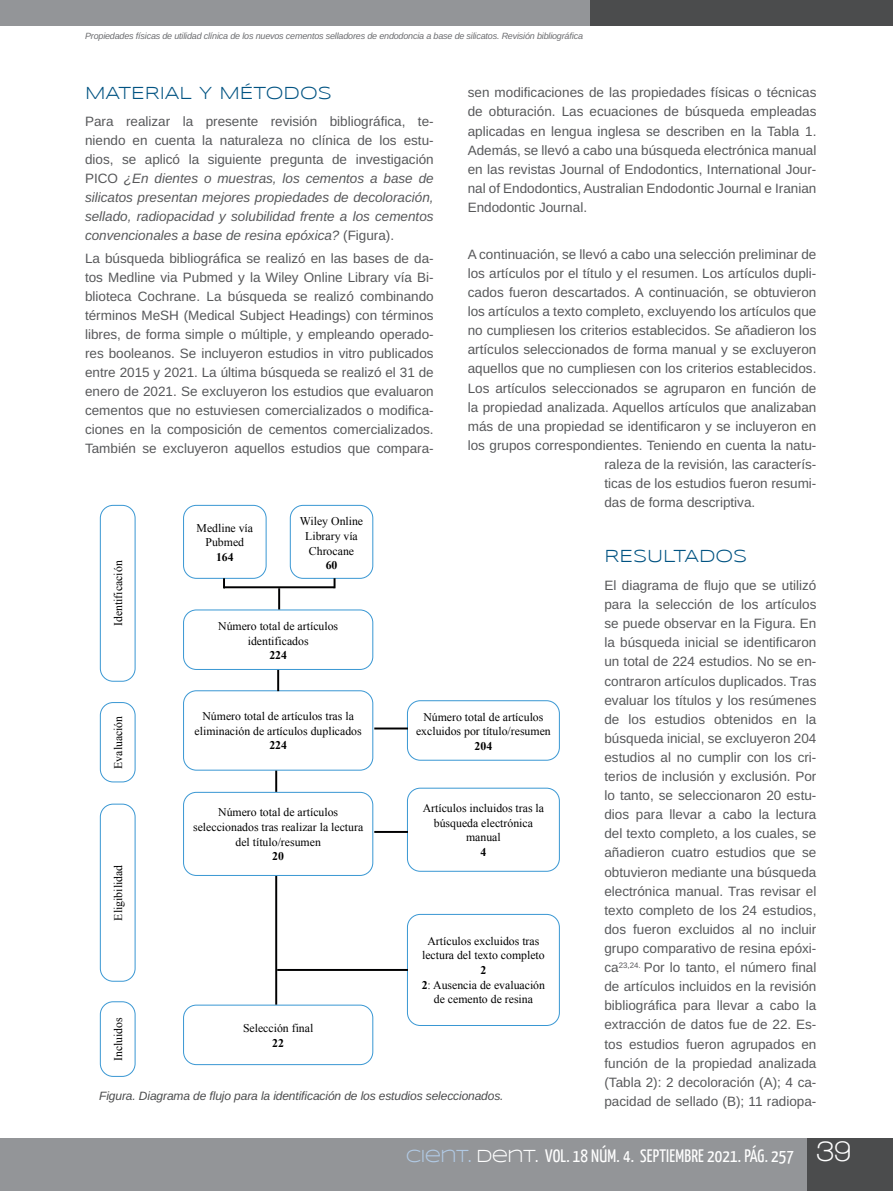
<style>
.page{position:relative;width:893px;height:1191px;background:#fff}
.page>*{position:absolute;margin:0;border:0;box-sizing:border-box;transform-origin:0 0}
.t1{font:700 30px "Walkway";color:#fff}
.t2{font:18px "Yanone Kaffeesatz";letter-spacing:.01em;color:#fff}
.t3{font:18px "Syncopate";color:#015382}
.t4{font:13.5px/19px "Arimo";color:#57585a;text-align:justify}
.t5{font:italic 13.5px/18.9px "Arimo";color:#57585a;text-align:justify}
.t6{font:italic 12px "Arimo";letter-spacing:-.01em;color:#4b4c4d}
.t7{font:11.85px/14.7px "Times New Roman";color:#000001;text-align:center}
.t8{font:700 11.85px "Times New Roman";color:#000001}
.t9{font:italic 9px "Arimo";letter-spacing:-.02em;color:#6c6d70}
.s1{font-style:normal}
.s2{font-weight:700}
.s3{font-family:"Syncopate";color:#b1cae5}
.s4{font-family:"Syncopate"}
</style>
<div class="page">
<div style="left:0;top:1138px;width:893px;height:53px;background:#939598"></div>
<div style="left:808px;top:1138px;width:85px;height:53px;background:#4b4c4d"></div>
<div style="left:0;top:0;width:893px;height:25px;background:#939598"></div>
<div style="left:591px;top:0;width:302px;height:25px;background:#4b4c4d"></div>
<div style="left:100px;top:505px;width:36px;height:176px;border:1px solid #3997d3;border-radius:13px"></div>
<div style="left:183px;top:609px;width:190px;height:61px;border:1px solid #3997d3;border-radius:13px"></div>
<div style="left:290px;top:505px;width:83px;height:74px;border:1px solid #3997d3;border-radius:13px"></div>
<div style="left:183px;top:505px;width:84px;height:74px;border:1px solid #3997d3;border-radius:13px"></div>
<div style="left:100px;top:702px;width:36px;height:80px;border:1px solid #3997d3;border-radius:13px"></div>
<div style="left:183px;top:690px;width:190px;height:80px;border:1px solid #3997d3;border-radius:13px"></div>
<div style="left:407px;top:700px;width:153px;height:60px;border:1px solid #3997d3;border-radius:13px"></div>
<div style="left:100px;top:803px;width:36px;height:178px;border:1px solid #3997d3;border-radius:13px"></div>
<div style="left:183px;top:792px;width:190px;height:84px;border:1px solid #3997d3;border-radius:13px"></div>
<div style="left:407px;top:787px;width:153px;height:84px;border:1px solid #3997d3;border-radius:13px"></div>
<div style="left:100px;top:1001px;width:36px;height:75px;border:1px solid #3997d3;border-radius:13px"></div>
<div style="left:183px;top:1004px;width:190px;height:61px;border:1px solid #3997d3;border-radius:13px"></div>
<svg style="left:223px;top:578px;width:2px;height:10px"></svg>
<svg style="left:334px;top:578px;width:2px;height:10px"></svg>
<hr style="left:278px;top:588px;width:2px;height:21px;background:#000001">
<hr style="left:224px;top:586px;width:110px;height:2px;background:#000001">
<hr style="left:277px;top:670px;width:2px;height:21px;background:#000001">
<hr style="left:374px;top:727px;width:34px;height:2px;background:#000001">
<hr style="left:275px;top:770px;width:2px;height:22px;background:#000001">
<hr style="left:275px;top:876px;width:2px;height:128px;background:#000001">
<hr style="left:374px;top:831px;width:34px;height:2px;background:#000001">
<div style="left:407px;top:914px;width:153px;height:112px;border:1px solid #3997d3;border-radius:13px"></div>
<hr style="left:277px;top:969px;width:131px;height:2px;background:#000001">
<p class="t9" style="left:85px;top:29px;width:500px">Propiedades físicas de utilidad clínica de los nuevos cementos selladores de endodoncia a base de silicatos. Revisión bibliográfica</p>
<h2 class="t3" style="left:85px;top:82px;width:248px">MATERIAL Y MÉTODOS</h2>
<p class="t5" style="left:85px;top:112px;width:350px"><span class="s1">Para realizar la presente revisión bibliográfica, te&shy;niendo en cuenta la naturaleza no clínica de los estu&shy;dios, se aplicó la siguiente pregunta de investigación PICO</span> ¿En dientes o muestras, los cementos a base de silicatos presentan mejores propiedades de decoloración, sellado, radiopacidad y solubilidad frente a los cementos convencionales a base de resina epóxica? <span class="s1">(Figura).</span></p>
<p class="t4" style="left:85px;top:249px;width:350px">La búsqueda bibliográfica se realizó en las bases de da&shy;tos Medline via Pubmed y la Wiley Online Library vía Bi&shy;blioteca Cochrane. La búsqueda se realizó combinando términos MeSH (Medical Subject Headings) con términos libres, de forma simple o múltiple, y empleando operado&shy;res booleanos. Se incluyeron estudios in vitro publicados entre 2015 y 2021. La última búsqueda se realizó el 31 de enero de 2021. Se excluyeron los estudios que evaluaron cementos que no estuviesen comercializados o modifica&shy;ciones en la composición de cementos comercializados.<br>También se excluyeron aquellos estudios que compara-</p>
<p class="t4" style="left:468px;top:83px;width:350px">sen modificaciones de las propiedades físicas o técnicas de obturación. Las ecuaciones de búsqueda empleadas aplicadas en lengua inglesa se describen en la Tabla 1.<br>Además, se llevó a cabo una búsqueda electrónica manual en las revistas Journal of Endodontics, International Jour&shy;nal of Endodontics, Australian Endodontic Journal e Iranian Endodontic Journal.</p>
<p class="t4" style="left:468px;top:245px;width:350px">A continuación, se llevó a cabo una selección preliminar de</p>
<p class="t4" style="left:468px;top:264px;width:350px">los artículos por el título y el resumen. Los artículos dupli-</p>
<p class="t4" style="left:468px;top:283px;width:350px">cados fueron descartados. A continuación, se obtuvieron</p>
<p class="t4" style="left:468px;top:302px;width:350px">los artículos a texto completo, excluyendo los artículos que</p>
<p class="t4" style="left:468px;top:321px;width:350px">no cumpliesen los criterios establecidos. Se añadieron los</p>
<p class="t4" style="left:468px;top:340px;width:350px">artículos seleccionados de forma manual y se excluyeron</p>
<p class="t4" style="left:468px;top:359px;width:350px">aquellos que no cumpliesen con los criterios establecidos.</p>
<p class="t4" style="left:468px;top:378px;width:350px">Los artículos seleccionados se agruparon en función de</p>
<p class="t4" style="left:468px;top:398px;width:350px">la propiedad analizada. Aquellos artículos que analizaban</p>
<p class="t4" style="left:468px;top:417px;width:350px">más de una propiedad se identificaron y se incluyeron en</p>
<p class="t4" style="left:468px;top:436px;width:350px">los grupos correspondientes. Teniendo en cuenta la natu-</p>
<p class="t4" style="left:604px;top:455px;width:213px">raleza de la revisión, las caracterís-</p>
<p class="t4" style="left:604px;top:474px;width:213px">ticas de los estudios fueron resumi-</p>
<p class="t4" style="left:604px;top:493px;width:152px">das de forma descriptiva.</p>
<p class="t7" style="left:111px;top:626px;width:67px;rotate:-90deg">Identificación</p>
<p class="t7" style="left:197px;top:520px;width:58px">Medline vía<br>Pubmed</p>
<p class="t8" style="left:216px;top:549px;width:19px">164</p>
<p class="t7" style="left:300px;top:514px;width:65px">Wiley Online<br>Library vía<br>Chrocane</p>
<p class="t8" style="left:326px;top:557px;width:13px">60</p>
<p class="t7" style="left:218px;top:618px;width:122px">Número total de artículos identificados</p>
<p class="t8" style="left:269px;top:647px;width:19px">224</p>
<p class="t7" style="left:111px;top:768px;width:54px;rotate:-90deg">Evaluación</p>
<p class="t7" style="left:195px;top:708px;width:169px">Número total de artículos tras la eliminación de artículos duplicados</p>
<p class="t8" style="left:269px;top:737px;width:19px">224</p>
<p class="t7" style="left:111px;top:920px;width:57px;rotate:-90deg">Eligibilidad</p>
<p class="t7" style="left:193px;top:804px;width:172px">Número total de artículos seleccionados tras realizar la lectura del título/resumen</p>
<p class="t8" style="left:272px;top:848px;width:13px">20</p>
<p class="t7" style="left:111px;top:1061px;width:45px;rotate:-90deg">Incluidos</p>
<p class="t7" style="left:243px;top:1020px;width:72px">Selección final</p>
<p class="t8" style="left:272px;top:1034px;width:13px">22</p>
<p class="t7" style="left:416px;top:709px;width:136px">Número total de artículos excluidos por título/resumen</p>
<p class="t8" style="left:475px;top:738px;width:19px">204</p>
<p class="t7" style="left:423px;top:800px;width:123px">Artículos incluidos tras la búsqueda electrónica manual</p>
<p class="t8" style="left:480px;top:844px;width:7px">4</p>
<p class="t7" style="left:422px;top:933px;width:124px">Artículos excluidos tras lectura del texto completo</p>
<p class="t7" style="left:422px;top:962px;width:125px"><span class="s2">2<br>2</span>: Ausencia de evaluación de cemento de resina</p>
<p class="t6" style="left:99px;top:1087px;width:406px">Figura. Diagrama de flujo para la identificación de los estudios seleccionados.</p>
<h2 class="t3" style="left:604px;top:546px;width:144px">RESULTADOS</h2>
<p class="t4" style="left:604px;top:576px;width:213px">El diagrama de flujo que se utilizó para la selección de los artículos se puede observar en la Figura. En la búsqueda inicial se identificaron un total de 224 estudios. No se en&shy;contraron artículos duplicados. Tras evaluar los títulos y los resúmenes de los estudios obtenidos en la búsqueda inicial, se excluyeron 204 estudios al no cumplir con los cri&shy;terios de inclusión y exclusión. Por lo tanto, se seleccionaron 20 estu&shy;dios para llevar a cabo la lectura del texto completo, a los cuales, se añadieron cuatro estudios que se obtuvieron mediante una búsqueda electrónica manual. Tras revisar el texto completo de los 24 estudios, dos fueron excluidos al no incluir grupo comparativo de resina epóxi&shy;ca<sup>23,24.</sup> Por lo tanto, el número final de artículos incluidos en la revisión bibliográfica para llevar a cabo la extracción de datos fue de 22. Es&shy;tos estudios fueron agrupados en función de la propiedad analizada (Tabla 2): 2 decoloración (A); 4 ca&shy;pacidad de sellado (B); 11 radiopa-</p>
<h2 class="t2" style="left:406px;top:1144px;width:390px"><span class="s3">CIENT.</span> <span class="s4">DENT.</span> VOL. 18 NÚM. 4. SEPTIEMBRE 2021. PÁG. 257</h2>
<h1 class="t1" style="left:816px;top:1134px;width:37px">39</h1>
</div>
